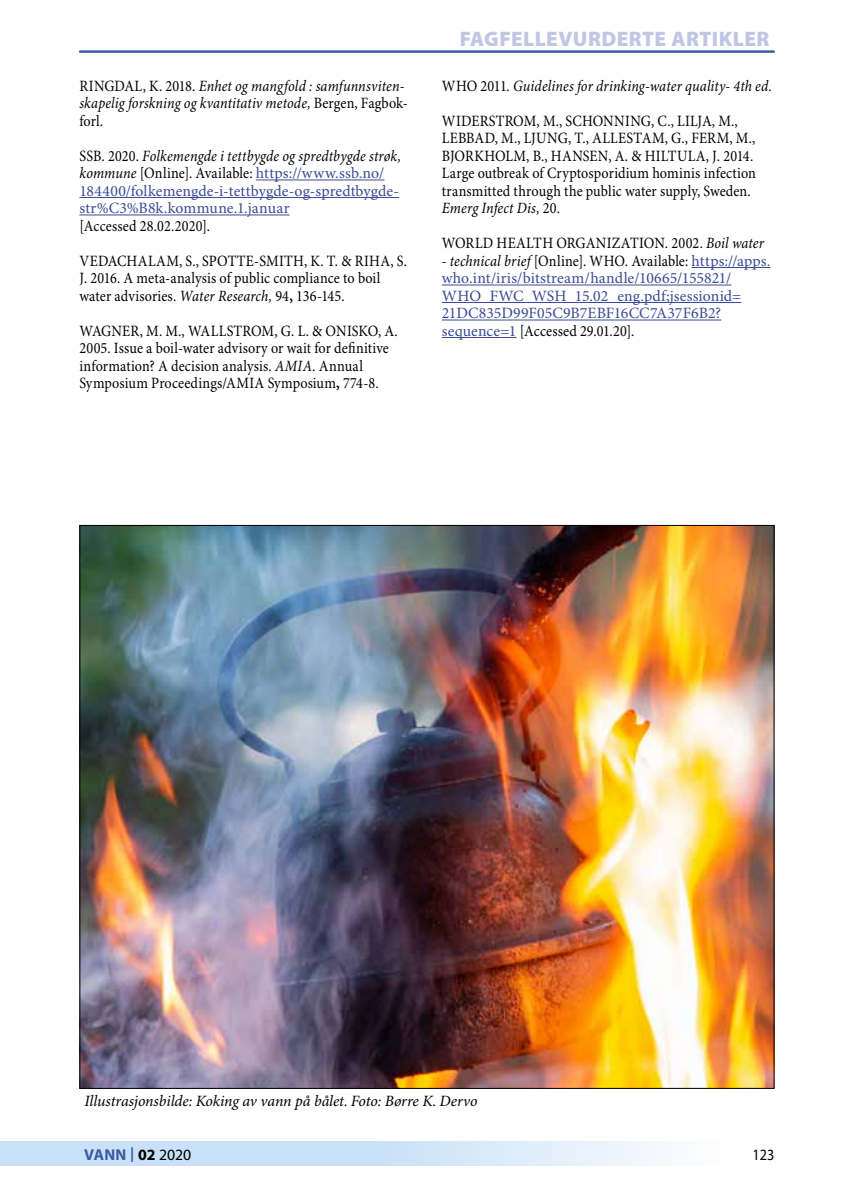
<style>
.page{position:relative;width:844px;height:1191px;background:#fff}
.page>*{position:absolute;margin:0;border:0;box-sizing:border-box;transform-origin:0 0}
.t1{font:900 21px "Myriad Pro";letter-spacing:.02em;color:#c1c7e3}
.t2{font:15.75px/17.5px "Minion Pro";letter-spacing:.01em;color:#000;scale:.9 1}
.t3{font:15.75px/17.5px "Minion Pro";letter-spacing:.01em;color:#3a4a95}
.t4{font:italic 15.75px/17.5px "Minion Pro";letter-spacing:.005em;color:#000;scale:.9 1}
.t5{font:italic 15.75px "Minion Pro";letter-spacing:.005em;color:#000}
.t6{font:700 15.75px "Myriad Pro";letter-spacing:.01em;color:#3c5ba3}
.t7{font:15.75px "Myriad Pro";color:#000;scale:.9 1}
.s1{font-style:normal}
.s2{color:#000}
.s3{font-style:italic;color:#000}
.s4{font-style:italic}
.s5{font-weight:700}
.s6{font-weight:400;font-size:21.88px}
.s7{font-weight:400;color:#000}
</style>
<div class="page">
<svg style="left:1px;top:1141px;width:664px;height:25px;background:#d1e6f9"></svg>
<svg style="left:0;top:1141px;width:1px;height:25px"></svg>
<hr style="left:79px;top:51px;width:695px;height:1px;background:#3c5ba3">
<hr style="left:256px;top:180px;width:128px;height:1px;background:#3a4a95">
<hr style="left:79px;top:197px;width:320px;height:1px;background:#3a4a95">
<hr style="left:79px;top:215px;width:210px;height:1px;background:#3a4a95">
<hr style="left:691px;top:267px;width:79px;height:1px;background:#3a4a95">
<hr style="left:441px;top:285px;width:290px;height:1px;background:#3a4a95">
<hr style="left:441px;top:302px;width:300px;height:1px;background:#3a4a95">
<hr style="left:441px;top:320px;width:280px;height:1px;background:#3a4a95">
<hr style="left:441px;top:337px;width:75px;height:1px;background:#3a4a95">
<img style="left:81px;top:527px;width:691px;height:559px">
<p class="t4" style="left:79px;top:78px;width:366px"><span class="s1">RINGDAL, K. 2018.</span> Enhet og mangfold : samfunnsviten&shy;skapelig forskning og kvantitativ metode, <span class="s1">Bergen, Fagbok&shy;forl.</span></p>
<p class="t3" style="left:79px;top:148px;width:323px"><span class="s2">SSB. 2020.</span> <span class="s3">Folkemengde i tettbygde og spredtbygde strøk, kommune</span> <span class="s2">[Online]. Available:</span> https://www.ssb.no/ 184400/folkemengde-i-tettbygde-og-spredtbygde&shy;str%C3%B8k.kommune.1.januar</p>
<p class="t2" style="left:79px;top:218px;width:147px">[Accessed 28.02.2020].</p>
<p class="t2" style="left:79px;top:253px;width:365px">VEDACHALAM, S., SPOTTE-SMITH, K. T. &amp; RIHA, S.<br>J. 2016. A meta-analysis of public compliance to boil water advisories. <span class="s4">Water Research,</span> 94<span class="s5">,</span> 136-145.</p>
<p class="t2" style="left:79px;top:323px;width:355px">WAGNER, M. M., WALLSTROM, G. L. &amp; ONISKO, A.<br>2005. Issue a boil-water advisory or wait for definitive information? A decision analysis. <span class="s4">AMIA.</span> Annual Symposium Proceedings/AMIA Symposium<span class="s5">,</span> 774-8.</p>
<h1 class="t1" style="left:459px;top:27px;width:311px">FAGFELLEVURDERTE ARTIKLER</h1>
<p class="t4" style="left:441px;top:78px;width:368px"><span class="s1">WHO 2011.</span> Guidelines for drinking-water quality- 4th ed.</p>
<p class="t2" style="left:441px;top:113px;width:350px">WIDERSTROM, M., SCHONNING, C., LILJA, M., LEBBAD, M., LJUNG, T., ALLESTAM, G., FERM, M., BJORKHOLM, B., HANSEN, A. &amp; HILTULA, J. 2014.<br>Large outbreak of Cryptosporidium hominis infection transmitted through the public water supply, Sweden.<br><span class="s4">Emerg Infect Dis,</span> 20.</p>
<p class="t2" style="left:441px;top:235px;width:359px">WORLD HEALTH ORGANIZATION. 2002. <span class="s4">Boil water</span></p>
<p class="t3" style="left:441px;top:253px;width:330px"><span class="s3">- technical brief</span> <span class="s2">[Online]. WHO. Available:</span> https://apps. who.int/iris/bitstream/handle/10665/155821/ WHO_FWC_WSH_15.02_eng.pdf;jsessionid= 21DC835D99F05C9B7EBF16CC7A37F6B2? sequence=1 <span class="s2">[Accessed 29.01.20].</span></p>
<p class="t5" style="left:84px;top:1091px;width:394px">Illustrasjonsbilde: Koking av vann på bålet. Foto: Børre K. Dervo</p>
<p class="t6" style="left:84px;top:1146px;width:109px">VANN <span class="s6">I</span> <span class="s2">02</span> <span class="s7">2020</span></p>
<p class="t7" style="left:752px;top:1146px;width:26px">123</p>
</div>
